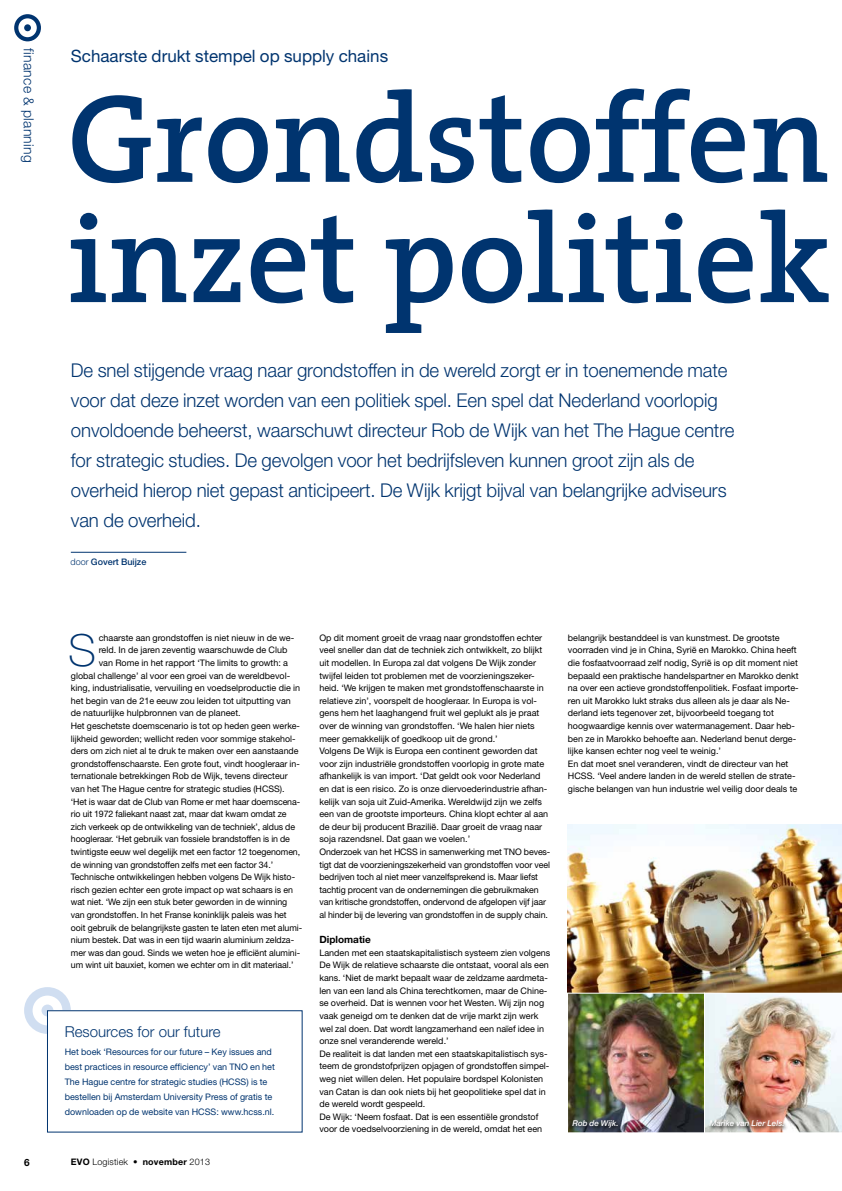
<style>
.page{position:relative;width:842px;height:1191px;background:#fff}
.page>*{position:absolute;margin:0;border:0;box-sizing:border-box;transform-origin:0 0}
.t1{font:600 126.6px/120.2px "The Serif";color:#00346f}
.t2{font:100 44.3px "Helvetica Neue LT";color:#00346f}
.t3{font:300 19px/30px "Helvetica Neue LT";letter-spacing:-.005em;color:#00346f}
.t4{font:17px "Helvetica Neue LT";color:#00346f}
.t5{font:300 15px "Helvetica Neue LT";color:#00346f}
.t6{font:300 14px "Helvetica Neue LT";letter-spacing:.02em;color:#00346f}
.t7{font:700 10px "Helvetica Neue LT";color:#000}
.t8{font:9px/12.6px "Helvetica Neue LT";color:#000}
.t9{font:9px/15px "Helvetica Neue LT";color:#00346f}
.t10{font:300 9px "Helvetica Neue LT";letter-spacing:.02em;color:#000}
.t11{font:500 9px "Helvetica Neue LT";color:#00346f}
.t12{font:italic 500 8px "Helvetica Neue LT";color:#fff}
.s1{font-weight:300}
.s2{font-weight:700}
</style>
<div class="page">
<div style="left:14px;top:14px;width:27px;height:27px;border:4px solid #00346f;border-radius:50%"></div>
<div style="left:24px;top:24px;width:7px;height:7px;background:#00346f;border-radius:50%"></div>
<img style="left:568px;top:824px;width:274px;height:168px">
<div style="left:24px;top:987px;width:47px;height:47px;border:8px solid #8aaddc;border-radius:50%"></div>
<div style="left:42px;top:1004px;width:11px;height:12px;background:#d0def1;border-radius:50%"></div>
<hr style="left:71px;top:552px;width:115px;height:1px;background:#00346f">
<div style="left:47px;top:1010px;width:255px;height:122px;background:#fff"></div>
<img style="left:567px;top:992px;width:275px;height:141px">
<div style="left:709px;top:1119px;width:80px;height:12px;background:#000;opacity:.75"></div>
<div style="left:572px;top:1119px;width:51px;height:13px;background:#000;opacity:.75"></div>
<h3 class="t6" style="left:37px;top:48px;width:116px;rotate:90deg">finance &amp; planning</h3>
<h3 class="t4" style="left:71px;top:45px;width:319px">Schaarste drukt stempel op supply chains</h3>
<h1 class="t1" style="left:67px;top:75px;width:765px">Grondstoffen inzet politiek</h1>
<p class="t3" style="left:71px;top:355px;width:665px">De snel stijgende vraag naar grondstoffen in de wereld zorgt er in toenemende mate voor dat deze inzet worden van een politiek spel. Een spel dat Nederland voorlopig onvoldoende beheerst, waarschuwt directeur Rob de Wijk van het The Hague centre for strategic studies. De gevolgen voor het bedrijfsleven kunnen groot zijn als de overheid hierop niet gepast anticipeert. De Wijk krijgt bijval van belangrijke adviseurs van de overheid.</p>
<p class="t11" style="left:71px;top:556px;width:77px"><span class="s1">door</span> Govert Buijze</p>
<h2 class="t2" style="left:68px;top:625px;width:29px">S</h2>
<p class="t8" style="left:99px;top:631px;width:197px">chaarste aan grondstoffen is niet nieuw in de we-</p>
<p class="t8" style="left:99px;top:643px;width:190px">reld. In de jaren zeventig waarschuwde de Club</p>
<p class="t8" style="left:99px;top:656px;width:191px">van Rome in het rapport ‘The limits to growth: a</p>
<p class="t8" style="left:71px;top:669px;width:221px">global challenge’ al voor een groei van de wereldbevol-</p>
<p class="t8" style="left:71px;top:681px;width:231px">king, industrialisatie, vervuiling en voedselproductie die in</p>
<p class="t8" style="left:71px;top:694px;width:222px">het begin van de 21e eeuw zou leiden tot uitputting van</p>
<p class="t8" style="left:71px;top:706px;width:171px">de natuurlijke hulpbronnen van de planeet.</p>
<p class="t8" style="left:71px;top:719px;width:231px">Het geschetste doemscenario is tot op heden geen werke-</p>
<p class="t8" style="left:71px;top:732px;width:226px">lijkheid geworden; wellicht reden voor sommige stakehol-</p>
<p class="t8" style="left:71px;top:744px;width:229px">ders om zich niet al te druk te maken over een aanstaande</p>
<p class="t8" style="left:71px;top:757px;width:231px">grondstoffenschaarste. Een grote fout, vindt hoogleraar in-</p>
<p class="t8" style="left:71px;top:769px;width:218px">ternationale betrekkingen Rob de Wijk, tevens directeur</p>
<p class="t8" style="left:71px;top:782px;width:215px">van het The Hague centre for strategic studies (HCSS).</p>
<p class="t8" style="left:71px;top:795px;width:231px">‘Het is waar dat de Club van Rome er met haar doemscena-</p>
<p class="t8" style="left:71px;top:807px;width:217px">rio uit 1972 faliekant naast zat, maar dat kwam omdat ze</p>
<p class="t8" style="left:71px;top:820px;width:226px">zich verkeek op de ontwikkeling van de techniek’, aldus de</p>
<p class="t8" style="left:71px;top:832px;width:221px">hoogleraar. ‘Het gebruik van fossiele brandstoffen is in de</p>
<p class="t8" style="left:71px;top:845px;width:231px">twintigste eeuw wel degelijk met een factor 12 toegenomen,</p>
<p class="t8" style="left:71px;top:858px;width:204px">de winning van grondstoffen zelfs met een factor 34.’</p>
<p class="t8" style="left:71px;top:870px;width:226px">Technische ontwikkelingen hebben volgens De Wijk histo-</p>
<p class="t8" style="left:71px;top:883px;width:224px">risch gezien echter een grote impact op wat schaars is en</p>
<p class="t8" style="left:71px;top:895px;width:218px">wat niet. ‘We zijn een stuk beter geworden in de winning</p>
<p class="t8" style="left:71px;top:908px;width:217px">van grondstoffen. In het Franse koninklijk paleis was het</p>
<p class="t8" style="left:71px;top:921px;width:233px">ooit gebruik de belangrijkste gasten te laten eten met alumi-</p>
<p class="t8" style="left:71px;top:933px;width:225px">nium bestek. Dat was in een tijd waarin aluminium zeldza-</p>
<p class="t8" style="left:71px;top:946px;width:231px">mer was dan goud. Sinds we weten hoe je efficiënt alumini-</p>
<p class="t8" style="left:71px;top:958px;width:224px">um wint uit bauxiet, komen we echter om in dit materiaal.’</p>
<h3 class="t5" style="left:65px;top:1022px;width:157px">Resources for our future</h3>
<p class="t9" style="left:65px;top:1044px;width:212px">Het boek ‘Resources for our future – Key issues and best practices in resource efficiency’ van TNO en het The Hague centre for strategic studies (HCSS) is te bestellen bij Amsterdam University Press of gratis te downloaden op de website van HCSS: www.hcss.nl.</p>
<p class="t7" style="left:24px;top:1156px;width:7px">6</p>
<p class="t10" style="left:71px;top:1156px;width:141px"><span class="s2">EVO</span> Logistiek • <span class="s2">november</span> 2013</p>
<p class="t8" style="left:319px;top:631px;width:232px">Op dit moment groeit de vraag naar grondstoffen echter veel sneller dan dat de techniek zich ontwikkelt, zo blijkt uit modellen. In Europa zal dat volgens De Wijk zonder twijfel leiden tot problemen met de voorzieningszeker&shy;heid. ‘We krijgen te maken met grondstoffenschaarste in relatieve zin’, voorspelt de hoogleraar. In Europa is vol&shy;gens hem het laaghangend fruit wel geplukt als je praat over de winning van grondstoffen. ‘We halen hier niets meer gemakkelijk of goedkoop uit de grond.’<br>Volgens De Wijk is Europa een continent geworden dat voor zijn industriële grondstoffen voorlopig in grote mate afhankelijk is van import. ‘Dat geldt ook voor Nederland en dat is een risico. Zo is onze diervoederindustrie afhan&shy;kelijk van soja uit Zuid-Amerika. Wereldwijd zijn we zelfs een van de grootste importeurs. China klopt echter al aan de deur bij producent Brazilië. Daar groeit de vraag naar soja razendsnel. Dat gaan we voelen.’<br>Onderzoek van het HCSS in samenwerking met TNO beves&shy;tigt dat de voorzieningszekerheid van grondstoffen voor veel bedrijven toch al niet meer vanzelfsprekend is. Maar liefst tachtig procent van de ondernemingen die gebruikmaken van kritische grondstoffen, ondervond de afgelopen vijf jaar al hinder bij de levering van grondstoffen in de supply chain.</p>
<p class="t7" style="left:319px;top:933px;width:53px">Diplomatie</p>
<p class="t8" style="left:319px;top:946px;width:233px">Landen met een staatskapitalistisch systeem zien volgens De Wijk de relatieve schaarste die ontstaat, vooral als een kans. ‘Niet de markt bepaalt waar de zeldzame aardmeta&shy;len van een land als China terechtkomen, maar de Chine&shy;se overheid. Dat is wennen voor het Westen. Wij zijn nog vaak geneigd om te denken dat de vrije markt zijn werk wel zal doen. Dat wordt langzamerhand een naïef idee in onze snel veranderende wereld.’<br>De realiteit is dat landen met een staatskapitalistisch sys&shy;teem de grondstofprijzen opjagen of grondstoffen simpel&shy;weg niet willen delen. Het populaire bordspel Kolonisten van Catan is dan ook niets bij het geopolitieke spel dat in de wereld wordt gespeeld.<br>De Wijk: ‘Neem fosfaat. Dat is een essentiële grondstof voor de voedselvoorziening in de wereld, omdat het een</p>
<p class="t8" style="left:568px;top:631px;width:232px">belangrijk bestanddeel is van kunstmest. De grootste voorraden vind je in China, Syrië en Marokko. China heeft die fosfaatvoorraad zelf nodig, Syrië is op dit moment niet bepaald een praktische handelspartner en Marokko denkt na over een actieve grondstoffenpolitiek. Fosfaat importe&shy;ren uit Marokko lukt straks dus alleen als je daar als Ne&shy;derland iets tegenover zet, bijvoorbeeld toegang tot hoogwaardige kennis over watermanagement. Daar heb&shy;ben ze in Marokko behoefte aan. Nederland benut derge&shy;lijke kansen echter nog veel te weinig.’<br>En dat moet snel veranderen, vindt de directeur van het HCSS. ‘Veel andere landen in de wereld stellen de strate&shy;gische belangen van hun industrie wel veilig door deals te</p>
<p class="t12" style="left:572px;top:1118px;width:48px">Rob de Wijk.</p>
<p class="t12" style="left:709px;top:1118px;width:77px">Marike van Lier Lels.</p>
</div>
